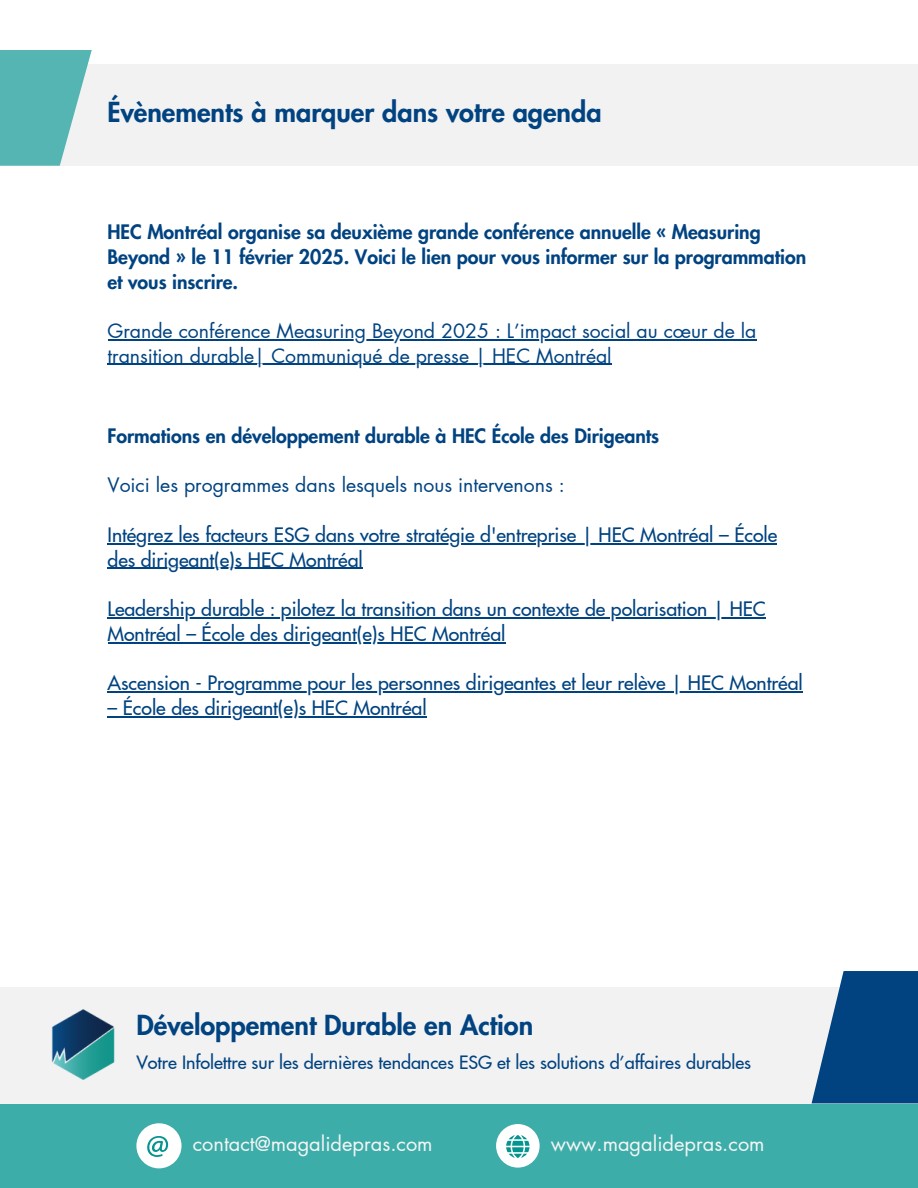
<style>
.page{position:relative;width:918px;height:1188px;background:#fff}
.page>*{position:absolute;margin:0;border:0;box-sizing:border-box;transform-origin:0 0}
.t1{font:800 27px "Futura LT Pro";color:#014381}
.t2{font:19.95px "Futura LT Pro";color:#f5f5f5}
.t3{font:500 19.5px "Futura LT Pro";color:#014381}
.t4{font:800 19.5px/24.8px "Futura LT Pro";color:#014381}
.t5{font:19.5px "Futura LT Pro";color:#014381}
.t6{font:500 18px "Futura LT Pro";color:#014381}
</style>
<div class="page">
<div style="left:0;top:1103px;width:918px;height:85px;background:#3dada9"></div>
<div style="left:136px;top:1123px;width:46px;height:45px;background:#fff;border-radius:50%"></div>
<svg style="left:147px;top:1136px;width:21px;height:21px"></svg>
<div style="left:496px;top:1124px;width:44px;height:44px;background:#fff;border-radius:50%"></div>
<svg style="left:506px;top:1135px;width:24px;height:23px"></svg>
<div style="left:0;top:987px;width:918px;height:116px;background:#f2f2f2"></div>
<div style="left:812px;top:971px;width:106px;height:132px;background:#014381"></div>
<img style="left:51px;top:1009px;width:64px;height:71px">
<hr style="left:108px;top:543px;width:669px;height:1px;background:#014381">
<hr style="left:108px;top:568px;width:255px;height:1px;background:#014381">
<hr style="left:108px;top:617px;width:658px;height:1px;background:#014381">
<hr style="left:108px;top:642px;width:397px;height:1px;background:#014381">
<hr style="left:108px;top:692px;width:695px;height:1px;background:#014381">
<hr style="left:108px;top:716px;width:319px;height:1px;background:#014381">
<hr style="left:108px;top:339px;width:648px;height:1px;background:#014381">
<hr style="left:108px;top:364px;width:504px;height:1px;background:#014381">
<div style="left:0;top:64px;width:918px;height:102px;background:#f2f2f2"></div>
<svg style="left:0;top:50px;width:92px;height:116px;fill:#55b5b2"></svg>
<p class="t1" style="left:108px;top:100px;width:496px">Évènements à marquer dans votre agenda</p>
<p class="t4" style="left:108px;top:220px;width:700px">HEC Montréal organise sa deuxième grande conférence annuelle « Measuring<br>Beyond » le 11 février 2025. Voici le lien pour vous informer sur la programmation et vous inscrire.</p>
<h3 class="t5" style="left:108px;top:322px;width:650px">Grande conférence Measuring Beyond 2025 : L’impact social au cœur de la</h3>
<h3 class="t5" style="left:108px;top:347px;width:506px">transition durable| Communiqué de presse | HEC Montréal</h3>
<h3 class="t4" style="left:108px;top:424px;width:553px">Formations en développement durable à HEC École des Dirigeants</h3>
<h2 class="t5" style="left:108px;top:476px;width:459px">Voici les programmes dans lesquels nous intervenons :</h2>
<h2 class="t3" style="left:108px;top:526px;width:671px">Intégrez les facteurs ESG dans votre stratégie d'entreprise | HEC Montréal – École</h2>
<h2 class="t3" style="left:108px;top:551px;width:257px">des dirigeant(e)s HEC Montréal</h2>
<p class="t3" style="left:108px;top:600px;width:660px">Leadership durable : pilotez la transition dans un contexte de polarisation | HEC</p>
<h1 class="t3" style="left:108px;top:625px;width:399px">Montréal – École des dirigeant(e)s HEC Montréal</h1>
<p class="t3" style="left:108px;top:674px;width:697px">Ascension - Programme pour les personnes dirigeantes et leur relève | HEC Montréal</p>
<p class="t3" style="left:108px;top:699px;width:321px">– École des dirigeant(e)s HEC Montréal</p>
<h3 class="t1" style="left:136px;top:1013px;width:398px">Développement Durable en Action</h3>
<h2 class="t6" style="left:136px;top:1054px;width:616px">Votre Infolettre sur les dernières tendances ESG et les solutions d’affaires durables</h2>
<h1 class="t2" style="left:193px;top:1135px;width:242px">contact@magalidepras.com</h1>
<h2 class="t2" style="left:551px;top:1135px;width:215px">www.magalidepras.com</h2>
</div>
